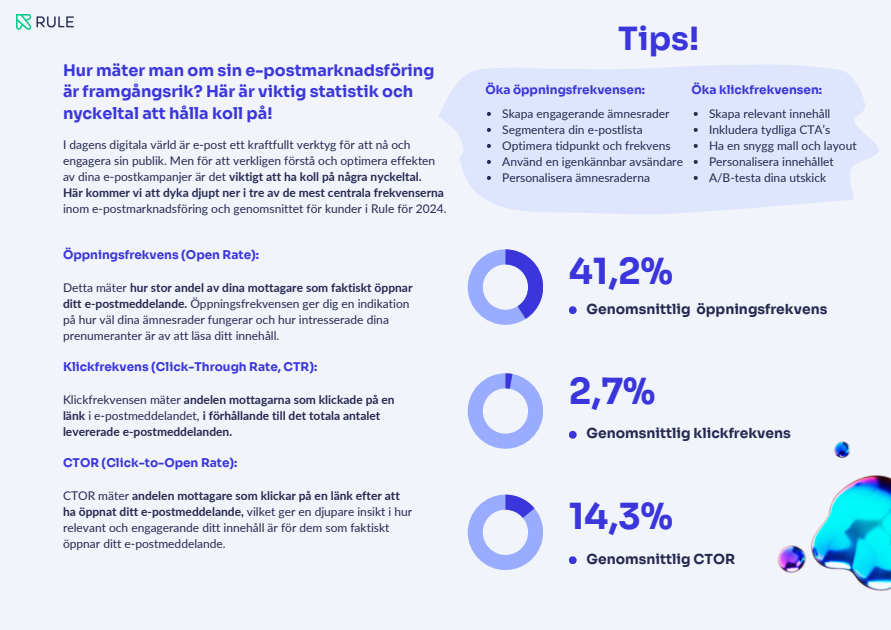
<style>
.page{position:relative;width:891px;height:630px;background:#f1f4fa}
.page>*{position:absolute;margin:0;border:0;box-sizing:border-box;transform-origin:0 0}
.t1{font:700 36px "Sora";color:#3a36db}
.t2{font:700 32px "Sora";color:#3a36db}
.t3{font:700 16px/21.2px "Sora";color:#3a36db}
.t4{font:700 14px "Sora";color:#262950}
.t5{font:12px/16px "Lato";color:#262950}
.t6{font:700 12px/16px "Lato";color:#262950}
.t7{font:700 12px "Sora";color:#3a36db}
.s1{font-weight:700}
.s2{font-weight:400}
</style>
<div class="page">
<svg style="left:468px;top:249px;width:75px;height:76px"></svg>
<svg style="left:468px;top:373px;width:75px;height:76px"></svg>
<svg style="left:468px;top:495px;width:75px;height:75px"></svg>
<div style="left:569px;top:306px;width:8px;height:8px;background:#3a36db;border-radius:50%"></div>
<div style="left:569px;top:431px;width:8px;height:8px;background:#3a36db;border-radius:50%"></div>
<div style="left:569px;top:556px;width:8px;height:8px;background:#3a36db;border-radius:50%"></div>
<img style="left:16px;top:15px;width:57px;height:15px">
<svg style="left:439px;top:65px;width:440px;height:149px;background:#e1e7fb"></svg>
<img style="left:777px;top:441px;width:114px;height:150px">
<svg style="left:487px;top:112px;width:4px;height:4px"></svg>
<svg style="left:487px;top:128px;width:4px;height:4px"></svg>
<svg style="left:487px;top:144px;width:4px;height:4px"></svg>
<svg style="left:487px;top:160px;width:4px;height:4px"></svg>
<svg style="left:487px;top:176px;width:4px;height:4px"></svg>
<svg style="left:694px;top:112px;width:4px;height:4px"></svg>
<svg style="left:694px;top:128px;width:4px;height:4px"></svg>
<svg style="left:694px;top:144px;width:4px;height:4px"></svg>
<svg style="left:694px;top:160px;width:4px;height:4px"></svg>
<svg style="left:694px;top:176px;width:4px;height:4px"></svg>
<p class="t3" style="left:63px;top:60px;width:373px">Hur mäter man om sin e-postmarknadsföring är framgångsrik? Här är viktig statistik och nyckeltal att hålla koll på!</p>
<h5 class="t5" style="left:63px;top:137px;width:374px">I dagens digitala värld är e-post ett kraftfullt verktyg för att nå och engagera sin publik. Men för att verkligen förstå och optimera effekten av dina e-postkampanjer är det <span class="s1">viktigt att ha koll på några nyckeltal.</span></h5>
<p class="t5" style="left:63px;top:185px;width:385px"><span class="s1">Här kommer vi att dyka djupt ner i tre av de mest centrala frekvenserna </span>inom e-postmarknadsföring och genomsnittet för kunder i Rule för 2024.</p>
<p class="t7" style="left:63px;top:248px;width:198px">Öppningsfrekvens (Open Rate):</p>
<p class="t5" style="left:63px;top:280px;width:351px">Detta mäter <span class="s1">hur stor andel av dina mottagare som faktiskt öppnar ditt e-postmeddelande.</span> Öppningsfrekvensen ger dig en indikation på hur väl dina ämnesrader fungerar och hur intresserade dina prenumeranter är av att läsa ditt innehåll.</p>
<p class="t7" style="left:63px;top:360px;width:256px">Klickfrekvens (Click-Through Rate, CTR):</p>
<h5 class="t6" style="left:63px;top:392px;width:333px"><span class="s2">Klickfrekvensen mäter</span> andelen mottagarna som klickade på en länk <span class="s2">i e-postmeddelandet,</span> i förhållande till det totala antalet levererade e-postmeddelanden.</h5>
<p class="t7" style="left:63px;top:456px;width:176px">CTOR (Click-to-Open Rate):</p>
<p class="t5" style="left:63px;top:488px;width:351px">CTOR mäter <span class="s1">andelen mottagare som klickar på en länk efter att ha öppnat ditt e-postmeddelande,</span> vilket ger en djupare insikt i hur relevant och engagerande ditt innehåll är för dem som faktiskt öppnar ditt e-postmeddelande.</p>
<p class="t2" style="left:618px;top:19px;width:82px">Tips!</p>
<p class="t7" style="left:692px;top:83px;width:132px">Öka klickfrekvensen:</p>
<h5 class="t7" style="left:485px;top:83px;width:161px">Öka öppningsfrekvensen:</h5>
<p class="t5" style="left:502px;top:105px;width:169px">Skapa engagerande ämnesrader</p>
<h5 class="t5" style="left:502px;top:121px;width:142px">Segmentera din e-postlista</h5>
<p class="t5" style="left:502px;top:137px;width:170px">Optimera tidpunkt och frekvens</p>
<p class="t5" style="left:502px;top:153px;width:182px">Använd en igenkännbar avsändare</p>
<h4 class="t5" style="left:502px;top:169px;width:149px">Personalisera ämnesraderna</h4>
<p class="t5" style="left:709px;top:105px;width:123px">Skapa relevant innehåll</p>
<p class="t5" style="left:709px;top:121px;width:123px">Inkludera tydliga CTA’s</p>
<h4 class="t5" style="left:709px;top:137px;width:149px">Ha en snygg mall och layout</h4>
<p class="t5" style="left:709px;top:153px;width:126px">Personalisera innehållet</p>
<h4 class="t5" style="left:709px;top:169px;width:119px">A/B-testa dina utskick</h4>
<p class="t1" style="left:569px;top:249px;width:106px">41,2%</p>
<p class="t4" style="left:587px;top:300px;width:242px">Genomsnittlig öppningsfrekvens</p>
<h3 class="t1" style="left:569px;top:369px;width:88px">2,7%</h3>
<h5 class="t4" style="left:587px;top:425px;width:206px">Genomsnittlig klickfrekvens</h5>
<p class="t1" style="left:569px;top:494px;width:106px">14,3%</p>
<p class="t4" style="left:587px;top:550px;width:150px">Genomsnittlig CTOR</p>
</div>
